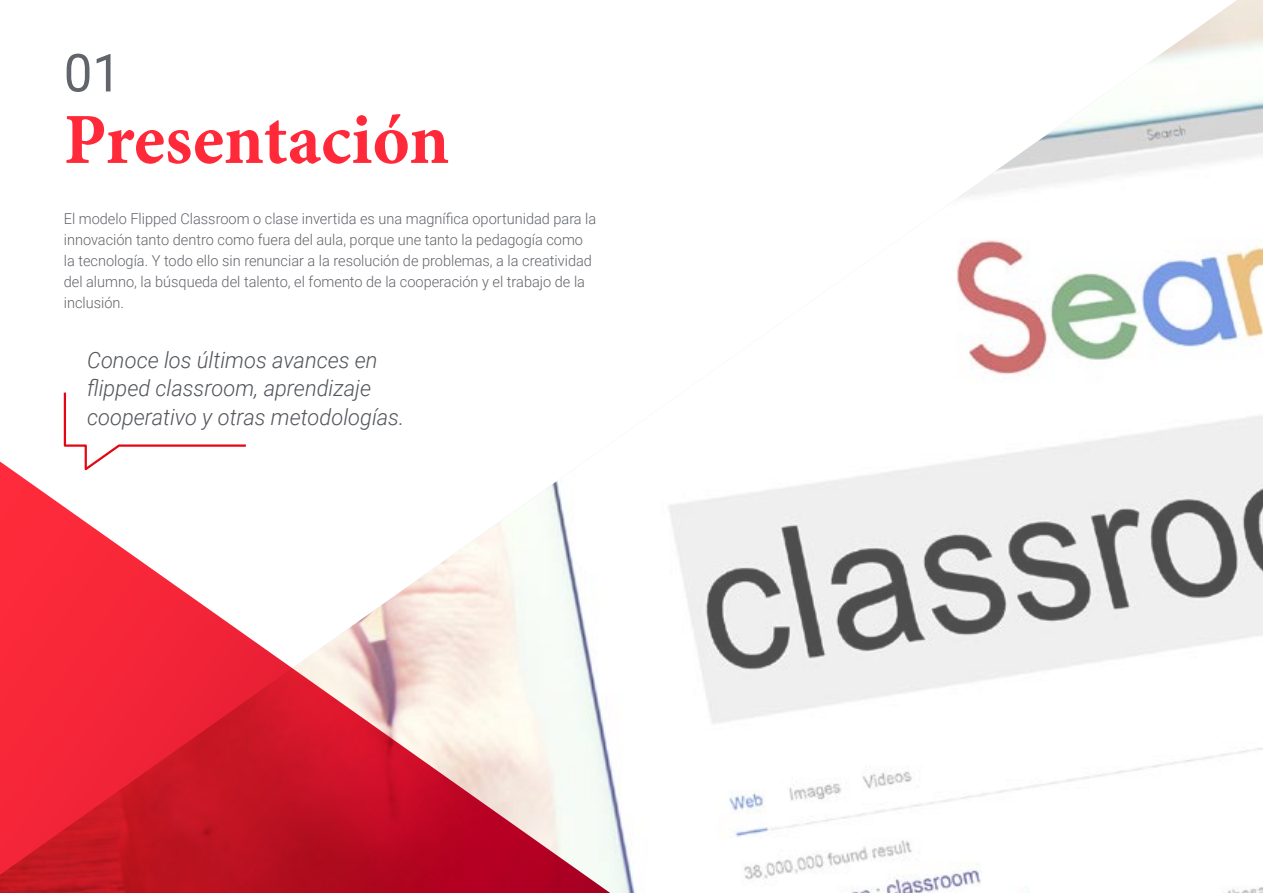
<style>
.page{position:relative;width:1263px;height:893px;background:#fff}
.page>*{position:absolute;margin:0;border:0;box-sizing:border-box;transform-origin:0 0}
.t1{font:72px "Minion Pro Bold Capt";color:#ff293a}
.t2{font:52.5px "Roboto";color:#61646a}
.t3{font:italic 300 22.5px/28.5px "Roboto";color:#52555b}
.t4{font:300 15px/21px "Roboto";color:#61646a}
</style>
<div class="page">
<img style="left:669px;top:0;width:594px;height:893px">
<svg style="left:0;top:461px;width:636px;height:432px"></svg>
<svg style="left:63px;top:392px;width:185px;height:81px"></svg>
<h2 class="t2" style="left:64px;top:36px;width:59px">01</h2>
<h1 class="t1" style="left:64px;top:97px;width:387px">Presentación</h1>
<p class="t4" style="left:64px;top:207px;width:534px">El modelo Flipped Classroom o clase invertida es una magnífica oportunidad para la innovación tanto dentro como fuera del aula, porque une tanto la pedagogía como la tecnología. Y todo ello sin renunciar a la resolución de problemas, a la creatividad del alumno, la búsqueda del talento, el fomento de la cooperación y el trabajo de la inclusión.</p>
<h3 class="t3" style="left:87px;top:345px;width:319px">Conoce los últimos avances en flipped classroom, aprendizaje cooperativo y otras metodologías.</h3>
</div>
